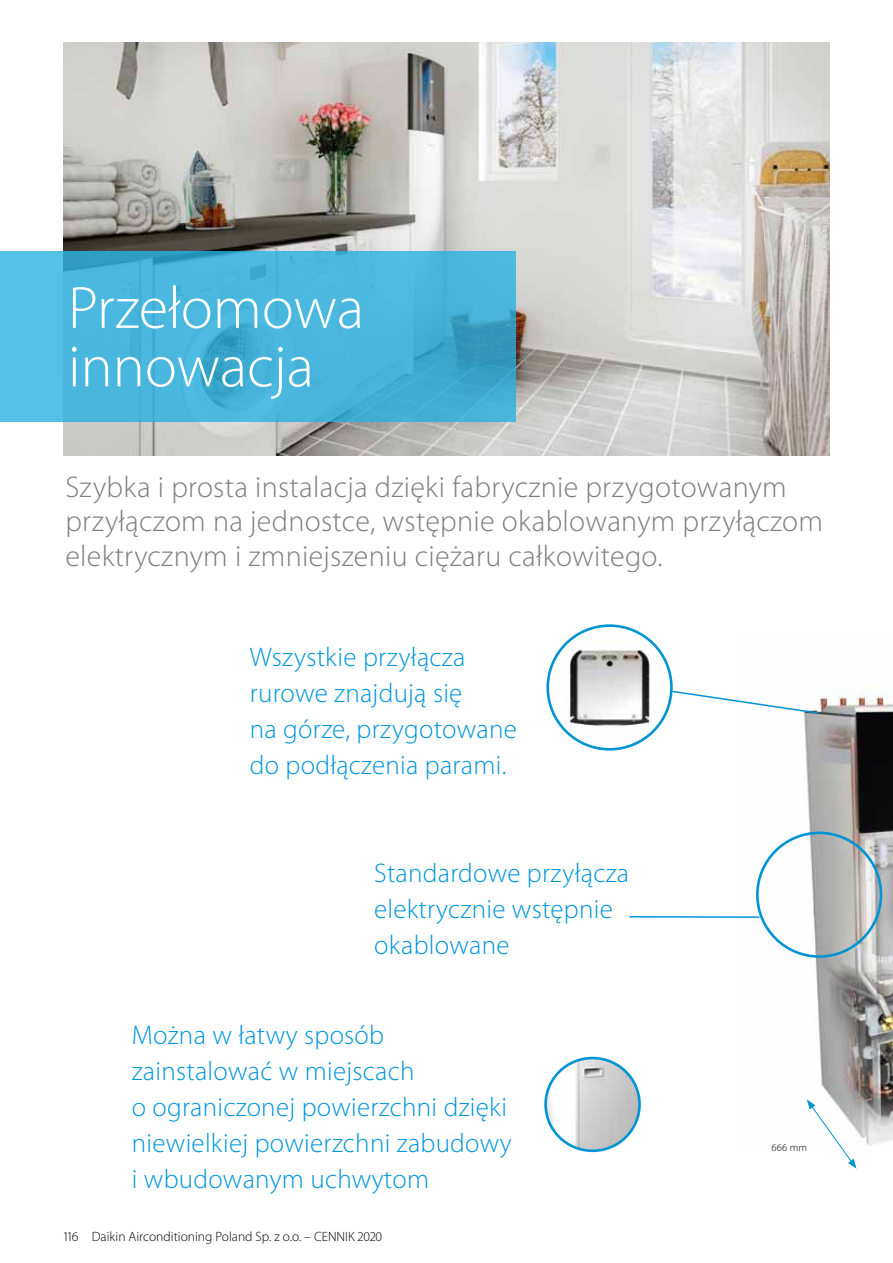
<style>
.page{position:relative;width:893px;height:1263px;background:#fff}
.page>*{position:absolute;margin:0;border:0;box-sizing:border-box;transform-origin:0 0}
.t1{font:300 60px/58.5px "Myriad Pro";color:#fff}
.t2{font:300 30px/34.5px "Myriad Pro";letter-spacing:.01em;color:#7e7e7d}
.t3{font:300 27px/36px "Myriad Pro";letter-spacing:.01em;color:#0095db}
.t4{font:300 13.5px "Myriad Pro";color:#000}
.t5{font:300 10.5px "Myriad Pro";color:#000}
</style>
<div class="page">
<img style="left:64px;top:43px;width:765px;height:412px">
<img style="left:756px;top:686px;width:137px;height:460px">
<svg style="left:0;top:251px;width:516px;height:171px;fill:#4ab8de"></svg>
<img style="left:547px;top:1058px;width:92px;height:93px">
<div style="left:544px;top:1057px;width:97px;height:95px;border:3px solid #0094d4;border-radius:50%"></div>
<img style="left:556px;top:626px;width:107px;height:122px">
<div style="left:546px;top:624px;width:127px;height:127px;border:3px solid #0094d4;border-radius:50%"></div>
<div style="left:756px;top:831px;width:126px;height:127px;border:3px solid #0094d4;border-radius:50%"></div>
<svg style="left:671px;top:690px;width:149px;height:25px"></svg>
<hr style="left:629px;top:916px;width:130px;height:2px;background:#0094d4">
<svg style="left:807px;top:1099px;width:49px;height:70px"></svg>
<h1 class="t1" style="left:68px;top:278px;width:298px">Przełomowa innowacja</h1>
<p class="t2" style="left:65px;top:469px;width:759px">Szybka i prosta instalacja dzięki fabrycznie przygotowanym przyłączom na jednostce, wstępnie okablowanym przyłączom elektrycznym i zmniejszeniu ciężaru całkowitego.</p>
<p class="t3" style="left:250px;top:639px;width:269px">Wszystkie przyłącza rurowe znajdują się<br>na górze, przygotowane do podłączenia parami.</p>
<p class="t3" style="left:374px;top:855px;width:256px">Standardowe przyłącza elektrycznie wstępnie okablowane</p>
<p class="t3" style="left:132px;top:1017px;width:381px">Można w łatwy sposób zainstalować w miejscach<br>o ograniczonej powierzchni dzięki niewielkiej powierzchni zabudowy i wbudowanym uchwytom</p>
<p class="t4" style="left:64px;top:1229px;width:320px">116 Daikin Airconditioning Poland Sp. z o.o. – CENNIK 2020</p>
<p class="t5" style="left:772px;top:1141px;width:37px">666 mm</p>
</div>
